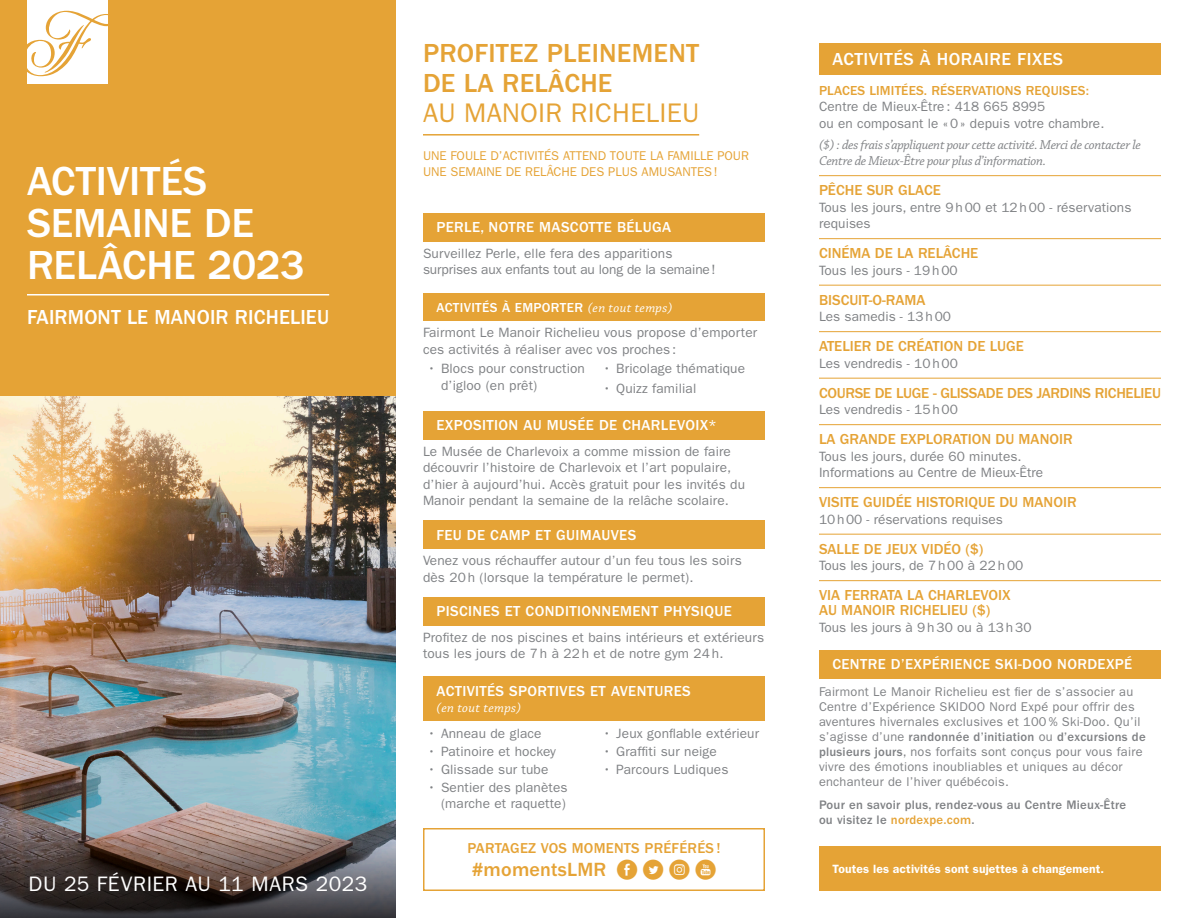
<style>
.page{position:relative;width:1188px;height:918px;background:#fff}
.page>*{position:absolute;margin:0;border:0;box-sizing:border-box;transform-origin:0 0}
.t1{font:500 42px/42px "ITC Franklin Gothic Std";letter-spacing:-.005em;color:#fff}
.t2{font:500 27px/30px "ITC Franklin Gothic Std";letter-spacing:.01em;color:#e5a336}
.t3{font:500 21px "ITC Franklin Gothic Std";letter-spacing:.005em;color:#fff}
.t4{font:21px "ITC Franklin Gothic Std";letter-spacing:.02em;color:#fff}
.Inside_-_Body_copy{font:500 19.8px "ITC Franklin Gothic Std";letter-spacing:.01em;color:#e5a336}
.date{font:500 18px "ITC Franklin Gothic Std";letter-spacing:.025em;color:#fff}
.activity{font:500 15px/15px "ITC Franklin Gothic Std";color:#e5a336}
.date-2{font:500 15px "ITC Franklin Gothic Std";letter-spacing:.025em;color:#fff}
.activity-2{font:500 15px "ITC Franklin Gothic Std";letter-spacing:-.02em;color:#e5a336}
.Inside_-_Lead-in{font:500 14.85px "ITC Franklin Gothic Std";letter-spacing:.015em;color:#e5a336}
.Inside_-_Body_copy-2{font:13.5px/16.5px "ITC Franklin Gothic Std";letter-spacing:.01em;color:#808285}
.t5{font:italic 13.5px/16.5px "Chaparral Pro";letter-spacing:-.02em;color:#808285}
.date-3{font:500 13.5px "ITC Franklin Gothic Std";letter-spacing:.025em;color:#fff}
.date-4{font:italic 13.5px "Chaparral Pro";letter-spacing:.025em;color:#fff}
.Inside_-_Body_copy-3{font:12.75px/15px "ITC Franklin Gothic Std";letter-spacing:.02em;color:#808285}
.t6{font:12.75px/16.5px "ITC Franklin Gothic Std";color:#e5a336}
.Inside_-_Body_copy-4{font:500 12.75px/15px "ITC Franklin Gothic Std";letter-spacing:.02em;color:#808285}
.Inside_-_Body_copy-5{font:600 12px "ITC Franklin Gothic Std";letter-spacing:.01em;color:#fff}
.s1{font-weight:400}
.s2{font-family:"Chaparral Pro";font-weight:400;font-style:italic}
.s3{font-family:"Social Media Circled";font-weight:400}
.s4{font-weight:500;color:#e5a336}
.s5{font-weight:500}
.s6{color:#e5a336}
</style>
<div class="page">
<img style="left:0;top:396px;width:396px;height:370px">
<div style="left:0;top:0;width:396px;height:396px;background:#e5a336"></div>
<img style="left:0;top:766px;width:396px;height:152px">
<svg style="left:27px;top:8px;width:81px;height:76px;background:#fbf1e2"></svg>
<div style="left:27px;top:0;width:81px;height:8px;background:#fff"></div>
<hr style="left:423px;top:134px;width:276px;height:2px;background:#e5a336">
<div style="left:423px;top:213px;width:342px;height:29px;background:#e5a336"></div>
<div style="left:423px;top:293px;width:342px;height:28px;background:#e5a336"></div>
<div style="left:423px;top:411px;width:342px;height:29px;background:#e5a336"></div>
<div style="left:423px;top:520px;width:342px;height:29px;background:#e5a336"></div>
<div style="left:423px;top:597px;width:342px;height:29px;background:#e5a336"></div>
<div style="left:423px;top:676px;width:342px;height:45px;background:#e5a336"></div>
<div style="left:819px;top:44px;width:342px;height:31px;background:#e5a336"></div>
<hr style="left:819px;top:175px;width:342px;height:1px;background:#e5a336">
<hr style="left:819px;top:238px;width:342px;height:1px;background:#e5a336">
<hr style="left:819px;top:285px;width:342px;height:1px;background:#e5a336">
<hr style="left:819px;top:331px;width:342px;height:1px;background:#e5a336">
<hr style="left:819px;top:378px;width:342px;height:1px;background:#e5a336">
<hr style="left:819px;top:424px;width:342px;height:1px;background:#e5a336">
<hr style="left:819px;top:487px;width:342px;height:1px;background:#e5a336">
<hr style="left:819px;top:534px;width:342px;height:1px;background:#e5a336">
<hr style="left:819px;top:580px;width:342px;height:1px;background:#e5a336">
<div style="left:819px;top:650px;width:342px;height:29px;background:#e5a336"></div>
<hr style="left:27px;top:294px;width:302px;height:2px;background:#fff">
<div style="left:819px;top:846px;width:342px;height:45px;background:#e5a336"></div>
<div style="left:423px;top:828px;width:342px;height:63px;border:2px solid #e5a336"></div>
<p class="t1" style="left:27px;top:161px;width:279px">ACTIVITÉS<br>SEMAINE DE<br>RELÂCHE 2023</p>
<p class="t3" style="left:27px;top:305px;width:304px">FAIRMONT LE MANOIR RICHELIEU</p>
<p class="t4" style="left:29px;top:872px;width:340px">DU 25 FÉVRIER AU 11 MARS 2023</p>
<p class="t2" style="left:423px;top:38px;width:278px">PROFITEZ PLEINEMENT<br>DE LA RELÂCHE<br><span class="s1">AU MANOIR RICHELIEU</span></p>
<p class="t6" style="left:423px;top:147px;width:328px">UNE FOULE D’ACTIVITÉS ATTEND TOUTE LA FAMILLE POUR<br>UNE SEMAINE DE RELÂCHE DES PLUS AMUSANTES!</p>
<p class="date-2" style="left:436px;top:219px;width:236px">PERLE, NOTRE MASCOTTE BÉLUGA</p>
<p class="Inside_-_Body_copy-2" style="left:423px;top:245px;width:294px">Surveillez Perle, elle fera des apparitions surprises aux enfants tout au long de la semaine!</p>
<p class="date-3" style="left:436px;top:300px;width:237px">ACTIVITÉS À EMPORTER <span class="s2">(en tout temps)</span></p>
<p class="Inside_-_Body_copy-2" style="left:423px;top:325px;width:336px">Fairmont Le Manoir Richelieu vous propose d’emporter ces activités à réaliser avec vos proches :</p>
<p class="Inside_-_Body_copy-2" style="left:441px;top:361px;width:145px;text-indent:-14px">• Blocs pour construction d’igloo (en prêt)</p>
<p class="Inside_-_Body_copy-2" style="left:603px;top:361px;width:144px">• Bricolage thématique</p>
<p class="Inside_-_Body_copy-2" style="left:603px;top:380px;width:95px">• Quizz familial</p>
<p class="date-2" style="left:436px;top:417px;width:282px">EXPOSITION AU MUSÉE DE CHARLEVOIX*</p>
<p class="Inside_-_Body_copy-2" style="left:423px;top:443px;width:324px">Le Musée de Charlevoix a comme mission de faire découvrir l’histoire de Charlevoix et l’art populaire, d’hier à aujourd’hui. Accès gratuit pour les invités du Manoir pendant la semaine de la relâche scolaire.</p>
<p class="date-2" style="left:436px;top:526px;width:201px">FEU DE CAMP ET GUIMAUVES</p>
<p class="Inside_-_Body_copy-2" style="left:423px;top:553px;width:320px">Venez vous réchauffer autour d’un feu tous les soirs dès 20h (lorsque la température le permet).</p>
<p class="date-2" style="left:436px;top:603px;width:297px">PISCINES ET CONDITIONNEMENT PHYSIQUE</p>
<p class="Inside_-_Body_copy-2" style="left:423px;top:629px;width:343px">Profitez de nos piscines et bains intérieurs et extérieurs tous les jours de 7h à 22h et de notre gym 24h.</p>
<p class="date-2" style="left:436px;top:682px;width:256px">ACTIVITÉS SPORTIVES ET AVENTURES</p>
<p class="date-4" style="left:436px;top:701px;width:86px">(en tout temps)</p>
<p class="Inside_-_Body_copy-2" style="left:428px;top:725px;width:116px">• Anneau de glace</p>
<p class="Inside_-_Body_copy-2" style="left:428px;top:743px;width:130px">• Patinoire et hockey</p>
<p class="Inside_-_Body_copy-2" style="left:428px;top:761px;width:122px">• Glissade sur tube</p>
<p class="Inside_-_Body_copy-2" style="left:428px;top:779px;width:142px;text-align:right">• Sentier des planètes (marche et raquette)</p>
<p class="Inside_-_Body_copy-2" style="left:603px;top:725px;width:158px">• Jeux gonflable extérieur</p>
<p class="Inside_-_Body_copy-2" style="left:603px;top:743px;width:116px">• Graffiti sur neige</p>
<p class="Inside_-_Body_copy-2" style="left:603px;top:761px;width:127px">• Parcours Ludiques</p>
<p class="Inside_-_Lead-in" style="left:468px;top:840px;width:254px">PARTAGEZ VOS MOMENTS PRÉFÉRÉS !</p>
<p class="Inside_-_Body_copy" style="left:472px;top:859px;width:246px">#momentsLMR <span class="s3">E D Q P</span></p>
<p class="date" style="left:832px;top:49px;width:232px">ACTIVITÉS À HORAIRE FIXES</p>
<p class="Inside_-_Body_copy-2" style="left:819px;top:82px;width:287px"><span class="s4">PLACES LIMITÉES. RÉSERVATIONS REQUISES:<br></span>Centre de Mieux-Être : 418 665 8995<br>ou en composant le «0» depuis votre chambre.</p>
<p class="t5" style="left:819px;top:137px;width:324px">($) : des frais s’appliquent pour cette activité. Merci de contacter le<br>Centre de Mieux-Être pour plus d’information.</p>
<p class="activity" style="left:819px;top:183px;width:123px">PÊCHE SUR GLACE</p>
<p class="Inside_-_Body_copy-2" style="left:819px;top:199px;width:314px">Tous les jours, entre 9h00 et 12h00 - réservations requises</p>
<p class="activity" style="left:819px;top:246px;width:161px">CINÉMA DE LA RELÂCHE</p>
<p class="Inside_-_Body_copy-2" style="left:819px;top:262px;width:140px">Tous les jours - 19h00</p>
<p class="activity" style="left:819px;top:293px;width:108px">BISCUIT-O-RAMA</p>
<p class="Inside_-_Body_copy-2" style="left:819px;top:309px;width:134px">Les samedis - 13h00</p>
<p class="activity" style="left:819px;top:339px;width:206px">ATELIER DE CRÉATION DE LUGE</p>
<p class="Inside_-_Body_copy-2" style="left:819px;top:355px;width:141px">Les vendredis - 10h00</p>
<p class="activity-2" style="left:819px;top:384px;width:343px">COURSE DE LUGE - GLISSADE DES JARDINS RICHELIEU</p>
<p class="Inside_-_Body_copy-2" style="left:819px;top:402px;width:141px">Les vendredis - 15h00</p>
<p class="activity" style="left:819px;top:432px;width:255px">LA GRANDE EXPLORATION DU MANOIR</p>
<p class="Inside_-_Body_copy-2" style="left:819px;top:448px;width:226px">Tous les jours, durée 60 minutes.<br>Informations au Centre de Mieux-Être</p>
<p class="activity" style="left:819px;top:495px;width:259px">VISITE GUIDÉE HISTORIQUE DU MANOIR</p>
<p class="Inside_-_Body_copy-2" style="left:819px;top:511px;width:186px">10h00 - réservations requises</p>
<p class="activity" style="left:819px;top:542px;width:166px">SALLE DE JEUX VIDÉO ($)</p>
<p class="Inside_-_Body_copy-2" style="left:819px;top:558px;width:206px">Tous les jours, de 7h00 à 22h00</p>
<p class="activity" style="left:819px;top:588px;width:193px">VIA FERRATA LA CHARLEVOIX<br>AU MANOIR RICHELIEU ($)</p>
<p class="Inside_-_Body_copy-2" style="left:819px;top:619px;width:214px">Tous les jours à 9h30 ou à 13h30</p>
<p class="date-2" style="left:832px;top:656px;width:301px">CENTRE D’EXPÉRIENCE SKI-DOO NORDEXPÉ</p>
<p class="Inside_-_Body_copy-3" style="left:819px;top:685px;width:328px">Fairmont Le Manoir Richelieu est fier de s’associer au Centre d’Expérience SKIDOO Nord Expé pour offrir des aventures hivernales exclusives et 100 % Ski-Doo. Qu’il s’agisse d’une <span class="s5">randonnée d’initiation</span> ou <span class="s5">d’excursions de plusieurs jours</span>, nos forfaits sont conçus pour vous faire vivre des émotions inoubliables et uniques au décor enchanteur de l’hiver québécois.</p>
<p class="Inside_-_Body_copy-4" style="left:819px;top:797px;width:309px">Pour en savoir plus, rendez-vous au Centre Mieux-Être ou visitez le <span class="s6">nordexpe.com</span>.</p>
<p class="Inside_-_Body_copy-5" style="left:832px;top:861px;width:273px">Toutes les activités sont sujettes à changement.</p>
</div>
